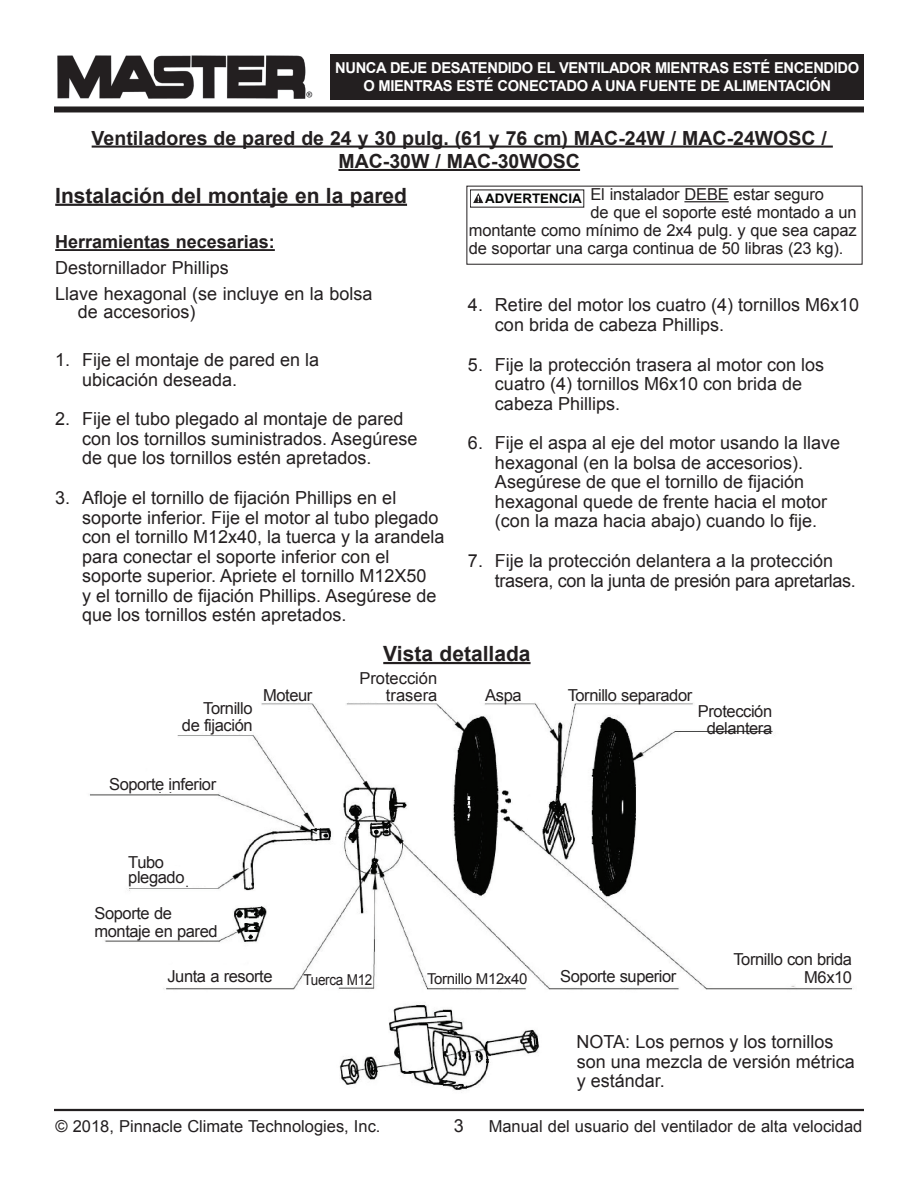
<style>
.page{position:relative;width:918px;height:1188px;background:#fff}
.page>*{position:absolute;margin:0;border:0;box-sizing:border-box;transform-origin:0 0}
.t1{font:700 21px "Arial";color:#231f20}
.t2{font:700 19.5px/23.4px "Arial";color:#231f20;text-align:center}
.paragraph{font:18px/19.5px "Arial";color:#231f20}
.paragraph-2{font:18px/19.5px "Arial";letter-spacing:-.02em;color:#231f20}
.paragraph-3{font:700 18px "Arial";color:#231f20}
.paragraph-4{font:16.5px/16.5px "Arial";letter-spacing:-.01em;color:#231f20;text-align:right}
.t3{font:700 15px/18px "Arial";letter-spacing:-.025em;color:#fff;text-align:center}
.paragraph-5{font:15px "Arial";letter-spacing:-.025em;color:#231f20}
.paragraph-6{font:15px "Arial";letter-spacing:-.025em;color:#231f20;scale:.9 1}
.t4{font:700 13.2px "Arial";color:#040503}
</style>
<div class="page">
<div style="left:330px;top:54px;width:534px;height:45px;background:#231f20"></div>
<hr style="left:54px;top:1108px;width:810px;height:4px;background:#e3e2e2">
<hr style="left:54px;top:1109px;width:810px;height:2px;background:#231f20">
<div style="left:54px;top:106px;width:810px;height:6px;background:#231f20"></div>
<img style="left:58px;top:55px;width:254px;height:43px">
<hr style="left:55px;top:204px;width:352px;height:2px;background:#231f20">
<hr style="left:55px;top:249px;width:220px;height:2px;background:#231f20">
<hr style="left:92px;top:146px;width:741px;height:2px;background:#231f20">
<hr style="left:338px;top:169px;width:242px;height:2px;background:#231f20">
<hr style="left:684px;top:201px;width:45px;height:1px;background:#231f20">
<svg style="left:473px;top:193px;width:10px;height:10px"></svg>
<img style="left:89px;top:702px;width:764px;height:388px">
<hr style="left:383px;top:662px;width:148px;height:2px;background:#231f20">
<p class="t3" style="left:335px;top:59px;width:526px">NUNCA DEJE DESATENDIDO EL VENTILADOR MIENTRAS ESTÉ ENCENDIDO<br>O MIENTRAS ESTÉ CONECTADO A UNA FUENTE DE ALIMENTACIÓN</p>
<p class="t2" style="left:92px;top:127px;width:737px">Ventiladores de pared de 24 y 30 pulg. (61 y 76 cm) MAC-24W / MAC-24WOSC /<br>MAC-30W / MAC-30WOSC</p>
<p class="t1" style="left:55px;top:181px;width:353px">Instalación del montaje en la pared</p>
<p class="paragraph-3" style="left:55px;top:230px;width:221px">Herramientas necesarias:</p>
<p class="paragraph" style="left:55px;top:258px;width:175px">Destornillador Phillips</p>
<p class="paragraph" style="left:78px;top:285px;width:296px;line-height:18px;text-indent:-23px">Llave hexagonal (se incluye en la bolsa de accesorios)</p>
<p class="paragraph" style="left:82px;top:350px;width:239px;text-indent:-27px">1. Fije el montaje de pared en la ubicación deseada.</p>
<p class="paragraph" style="left:82px;top:410px;width:337px;text-indent:-27px">2. Fije el tubo plegado al montaje de pared con los tornillos suministrados. Asegúrese de que los tornillos estén apretados.</p>
<p class="paragraph" style="left:82px;top:488px;width:364px;text-indent:-27px">3. Afloje el tornillo de fijación Phillips en el soporte inferior. Fije el motor al tubo plegado con el tornillo M12x40, la tuerca y la arandela para conectar el soporte inferior con el soporte superior. Apriete el tornillo M12X50<br>y el tornillo de fijación Phillips. Asegúrese de que los tornillos estén apretados.</p>
<p class="paragraph-4" style="left:590px;top:186px;width:235px">El instalador DEBE estar seguro</p>
<p class="paragraph-4" style="left:590px;top:204px;width:268px">de que el soporte esté montado a un</p>
<p class="paragraph-4" style="left:469px;top:222px;width:389px">montante como mínimo de 2x4 pulg. y que sea capaz</p>
<p class="paragraph-4" style="left:469px;top:240px;width:376px">de soportar una carga continua de 50 libras (23 kg).</p>
<p class="t4" style="left:485px;top:189px;width:98px">ADVERTENCIA</p>
<p class="paragraph" style="left:495px;top:296px;width:366px;text-indent:-27px">4. Retire del motor los cuatro (4) tornillos M6x10 con brida de cabeza Phillips.</p>
<p class="paragraph" style="left:495px;top:355px;width:331px;text-indent:-27px">5. Fije la protección trasera al motor con los cuatro (4) tornillos M6x10 con brida de cabeza Phillips.</p>
<p class="paragraph" style="left:495px;top:434px;width:347px;text-indent:-27px">6. Fije el aspa al eje del motor usando la llave hexagonal (en la bolsa de accesorios).<br>Asegúrese de que el tornillo de fijación hexagonal quede de frente hacia el motor (con la maza hacia abajo) cuando lo fije.</p>
<p class="paragraph-2" style="left:495px;top:551px;width:362px;text-indent:-27px">7. Fije la protección delantera a la protección trasera, con la junta de presión para apretarlas.</p>
<p class="paragraph-4" style="left:182px;top:700px;width:72px">Tornillo de fijación</p>
<p class="t1" style="left:383px;top:639px;width:149px">Vista detallada</p>
<p class="paragraph-4" style="left:359px;top:670px;width:79px">Protección</p>
<p class="paragraph-4" style="left:263px;top:687px;width:51px">Moteur</p>
<p class="paragraph-4" style="left:386px;top:687px;width:53px">trasera</p>
<p class="paragraph-4" style="left:485px;top:687px;width:38px">Aspa</p>
<p class="paragraph-4" style="left:109px;top:776px;width:109px">Soporte inferior</p>
<p class="paragraph-4" style="left:128px;top:855px;width:58px;line-height:15px;text-align:left">Tubo plegado</p>
<p class="paragraph-4" style="left:568px;top:687px;width:126px">Tornillo separador</p>
<p class="paragraph-4" style="left:698px;top:703px;width:76px;text-align:center">Protección delantera</p>
<p class="paragraph-4" style="left:95px;top:904px;width:125px;line-height:18px;text-align:left">Soporte de montaje en pared</p>
<p class="paragraph-4" style="left:167px;top:968px;width:107px">Junta a resorte</p>
<p class="paragraph-6" style="left:303px;top:970px;width:78px">Tuerca M12</p>
<p class="paragraph-5" style="left:427px;top:969px;width:102px">Tornillo M12x40</p>
<p class="paragraph-4" style="left:560px;top:968px;width:118px">Soporte superior</p>
<p class="paragraph-4" style="left:733px;top:950px;width:120px;line-height:18px">Tornillo con brida<br>M6x10</p>
<p class="paragraph" style="left:577px;top:1032px;width:280px">NOTA: Los pernos y los tornillos son una mezcla de versión métrica y estándar.</p>
<p class="paragraph" style="left:454px;top:1116px;width:12px">3</p>
<p class="paragraph-4" style="left:55px;top:1119px;width:327px">© 2018, Pinnacle Climate Technologies, Inc.</p>
<p class="paragraph-4" style="left:489px;top:1119px;width:375px">Manual del usuario del ventilador de alta velocidad</p>
</div>
